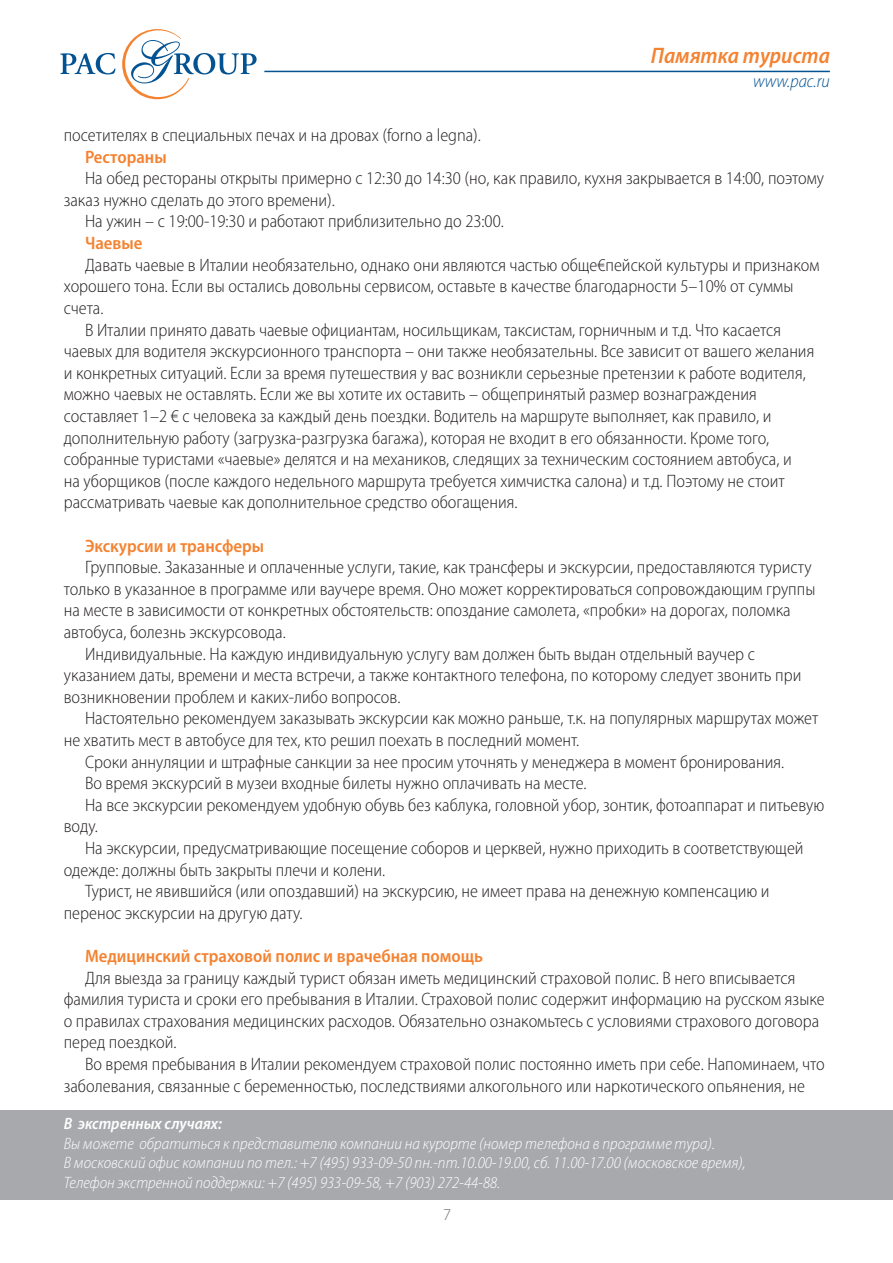
<style>
.page{position:relative;width:893px;height:1263px;background:#fff}
.page>*{position:absolute;margin:0;border:0;box-sizing:border-box;transform-origin:0 0}
.t1{font:italic 600 semi-condensed 22.5px "Myriad Pro";color:#f48230}
.t2{font:300 semi-condensed 18px/21.6px "Myriad Pro";color:#231f20}
.t3{font:600 semi-condensed 18px "Myriad Pro";color:#f48230}
.t4{font:italic 300 semi-condensed 18px "Myriad Pro";color:#035393}
.t5{font:italic 300 semi-condensed 16.5px/19.5px "Myriad Pro";color:#fff}
.t6{font:italic 600 semi-condensed 16.5px "Myriad Pro";color:#fff}
.t7{font:300 16.5px "Myriad Pro";color:#6c6d70}
</style>
<div class="page">
<hr style="left:0;top:1110px;width:1px;height:89px;background:#a8a9ad">
<div style="left:1px;top:1110px;width:892px;height:89px;background:#a8a9ad"></div>
<svg style="left:60px;top:53px;width:55px;height:21px"></svg>
<svg style="left:122px;top:29px;width:135px;height:70px"></svg>
<hr style="left:264px;top:71px;width:566px;height:1px;background:#035393">
<p class="t1" style="left:651px;top:44px;width:180px">Памятка туриста</p>
<p class="t4" style="left:753px;top:71px;width:78px">www.pac.ru</p>
<p class="t2" style="left:64px;top:125px;width:419px">посетителях в специальных печах и на дровах (forno a legnа).</p>
<p class="t3" style="left:85px;top:147px;width:83px">Рестораны</p>
<p class="t2" style="left:85px;top:168px;width:741px">На обед рестораны открыты примерно с 12:30 до 14:30 (но, как правило, кухня закрывается в 14:00, поэтому</p>
<p class="t2" style="left:64px;top:189px;width:273px">заказ нужно сделать до этого времени).</p>
<p class="t2" style="left:85px;top:211px;width:420px">На ужин – с 19:00-19:30 и работают приблизительно до 23:00.</p>
<p class="t3" style="left:85px;top:233px;width:59px">Чаевые</p>
<p class="t2" style="left:85px;top:254px;width:736px">Давать чаевые в Италии необязательно, однако они являются частью обще€пейской культуры и признаком</p>
<p class="t2" style="left:64px;top:276px;width:731px">хорошего тона. Если вы остались довольны сервисом, оставьте в качестве благодарности 5–10% от суммы</p>
<p class="t2" style="left:64px;top:297px;width:41px">счета.</p>
<p class="t2" style="left:85px;top:319px;width:698px">В Италии принято давать чаевые официантам, носильщикам, таксистам, горничным и т.д. Что касается</p>
<p class="t2" style="left:64px;top:341px;width:752px">чаевых для водителя экскурсионного транспорта – они также необязательны. Все зависит от вашего желания</p>
<p class="t2" style="left:64px;top:362px;width:743px">и конкретных ситуаций. Если за время путешествия у вас возникли серьезные претензии к работе водителя,</p>
<p class="t2" style="left:64px;top:384px;width:694px">можно чаевых не оставлять. Если же вы хотите их оставить – общепринятый размер вознаграждения</p>
<p class="t2" style="left:64px;top:405px;width:709px">составляет 1–2 € с человека за каждый день поездки. Водитель на маршруте выполняет, как правило, и</p>
<p class="t2" style="left:64px;top:427px;width:707px">дополнительную работу (загрузка-разгрузка багажа), которая не входит в его обязанности. Кроме того,</p>
<p class="t2" style="left:64px;top:449px;width:730px">собранные туристами «чаевые» делятся и на механиков, следящих за техническим состоянием автобуса, и</p>
<p class="t2" style="left:64px;top:470px;width:722px">на уборщиков (после каждого недельного маршрута требуется химчистка салона) и т.д. Поэтому не стоит</p>
<p class="t2" style="left:64px;top:492px;width:455px">рассматривать чаевые как дополнительное средство обогащения.</p>
<p class="t3" style="left:85px;top:536px;width:181px">Экскурсии и трансферы</p>
<p class="t2" style="left:85px;top:557px;width:728px">Групповые. Заказанные и оплаченные услуги, такие, как трансферы и экскурсии, предоставляются туристу</p>
<p class="t2" style="left:64px;top:578px;width:753px">только в указанное в программе или ваучере время. Оно может корректироваться сопровождающим группы</p>
<p class="t2" style="left:64px;top:600px;width:728px">на месте в зависимости от конкретных обстоятельств: опоздание самолета, «пробки» на дорогах, поломка</p>
<p class="t2" style="left:64px;top:621px;width:224px">автобуса, болезнь экскурсовода.</p>
<p class="t2" style="left:85px;top:643px;width:671px">Индивидуальные. На каждую индивидуальную услугу вам должен быть выдан отдельный ваучер с</p>
<p class="t2" style="left:64px;top:665px;width:739px">указанием даты, времени и места встречи, а также контактного телефона, по которому следует звонить при</p>
<p class="t2" style="left:64px;top:686px;width:338px">возникновении проблем и каких-либо вопросов.</p>
<p class="t2" style="left:85px;top:708px;width:735px">Настоятельно рекомендуем заказывать экскурсии как можно раньше, т.к. на популярных маршрутах может</p>
<p class="t2" style="left:64px;top:729px;width:517px">не хватить мест в автобусе для тех, кто решил поехать в последний момент.</p>
<p class="t2" style="left:85px;top:751px;width:701px">Сроки аннуляции и штрафные санкции за нее просим уточнять у менеджера в момент бронирования.</p>
<p class="t2" style="left:85px;top:773px;width:503px">Во время экскурсий в музеи входные билеты нужно оплачивать на месте.</p>
<p class="t2" style="left:85px;top:794px;width:741px">На все экскурсии рекомендуем удобную обувь без каблука, головной убор, зонтик, фотоаппарат и питьевую</p>
<p class="t2" style="left:64px;top:816px;width:36px">воду.</p>
<p class="t2" style="left:85px;top:837px;width:720px">На экскурсии, предусматривающие посещение соборов и церквей, нужно приходить в соответствующей</p>
<p class="t2" style="left:64px;top:859px;width:323px">одежде: должны быть закрыты плечи и колени.</p>
<p class="t2" style="left:85px;top:881px;width:686px">Турист, не явившийся (или опоздавший) на экскурсию, не имеет права на денежную компенсацию и</p>
<p class="t2" style="left:64px;top:902px;width:240px">перенос экскурсии на другую дату.</p>
<p class="t3" style="left:85px;top:946px;width:400px">Медицинский страховой полис и врачебная помощь</p>
<p class="t2" style="left:64px;top:967px;width:762px;text-indent:21px">Для выезда за границу каждый турист обязан иметь медицинский страховой полис. В него вписывается фамилия туриста и сроки его пребывания в Италии. Страховой полис содержит информацию на русском языке о правилах страхования медицинских расходов. Обязательно ознакомьтесь с условиями страхового договора перед поездкой.</p>
<p class="t2" style="left:64px;top:1053px;width:762px;text-indent:21px">Во время пребывания в Италии рекомендуем страховой полис постоянно иметь при себе. Напоминаем, что заболевания, связанные с беременностью, последствиями алкогольного или наркотического опьянения, не</p>
<p class="t6" style="left:64px;top:1115px;width:160px">В экстренных случаях:</p>
<p class="t5" style="left:64px;top:1134px;width:683px">Вы можете обратиться к представителю компании на курорте (номер телефона в программе тура).<br>В московский офис компании по тел.: +7 (495) 933-09-50 пн.-пт.10.00-19.00, сб. 11.00-17.00 (московское время),<br>Телефон экстренной поддержки: +7 (495) 933-09-58, +7 (903) 272-44-88.</p>
<p class="t7" style="left:443px;top:1205px;width:10px">7</p>
</div>
